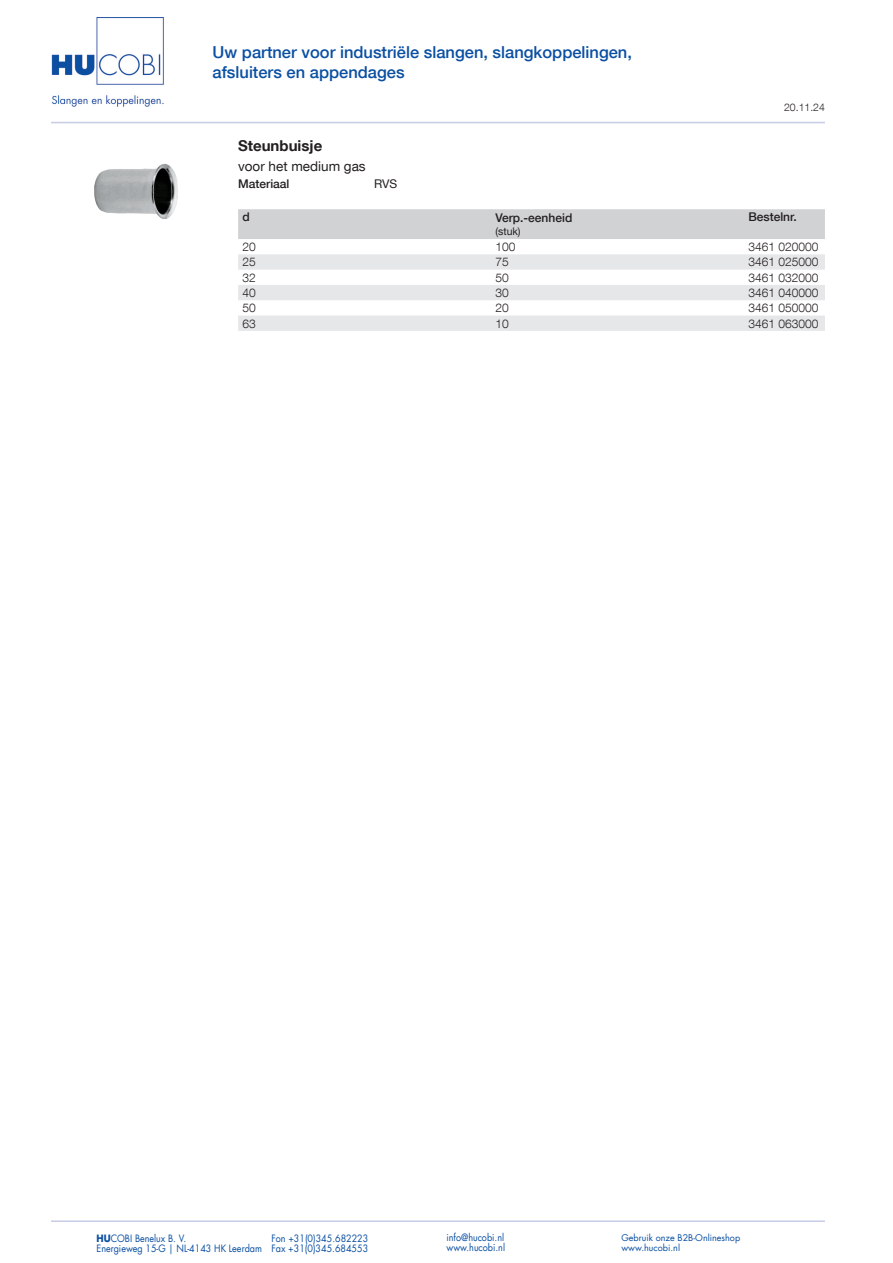
<style>
.page{position:relative;width:893px;height:1263px;background:#fff}
.page>*{position:absolute;margin:0;border:0;box-sizing:border-box;transform-origin:0 0}
.t1{font:500 16.5px/19.8px "Helvetica Neue LT Com";color:#0a4fa2}
.t2{font:700 15px "Helvetica Neue LT Com";color:#231f20}
.t3{font:13.5px "Helvetica Neue LT Com";color:#231f20}
.t4{font:300 12px "Helvetica Neue LT Com";color:#231f20}
.t5{font:500 12px "Helvetica Neue LT Com";color:#231f20}
.t6{font:12px "Helvetica Neue LT Com";color:#231f20}
.t7{font:300 10.5px "Helvetica Neue LT Com";color:#231f20}
.t8{font:10.5px "Helvetica Neue LT Com";color:#231f20}
.t9{font:9.9px "Futura LT";color:#0a4fa2;scale:.91 1}
.t10{font:9px "Futura LT";color:#0a4fa2}
.s1{font-weight:700}
</style>
<div class="page">
<hr style="left:51px;top:122px;width:774px;height:1px;background:#c7cbe6">
<hr style="left:51px;top:1220px;width:774px;height:2px;background:#c7cbe6">
<img style="left:51px;top:17px;width:113px;height:90px">
<div style="left:238px;top:209px;width:587px;height:30px;background:#d1d2d4"></div>
<svg style="left:238px;top:254px;width:587px;height:77px;fill:#e6e7e9"></svg>
<img style="left:94px;top:164px;width:84px;height:55px">
<h1 class="t1" style="left:213px;top:42px;width:421px">Uw partner voor industriële slangen, slangkoppelingen, afsluiters en appendages</h1>
<h2 class="t2" style="left:238px;top:136px;width:86px">Steunbuisje</h2>
<h3 class="t3" style="left:238px;top:158px;width:129px">voor het medium gas</h3>
<p class="t5" style="left:238px;top:177px;width:53px">Materiaal</p>
<p class="t6" style="left:374px;top:176px;width:25px">RVS</p>
<p class="t5" style="left:242px;top:210px;width:9px">d</p>
<p class="t5" style="left:495px;top:211px;width:78px">Verp.-eenheid</p>
<p class="t8" style="left:495px;top:224px;width:27px">(stuk)</p>
<p class="t7" style="left:784px;top:101px;width:42px">20.11.24</p>
<p class="t5" style="left:748px;top:210px;width:50px">Bestelnr.</p>
<p class="t4" style="left:242px;top:239px;width:15px">20</p>
<p class="t4" style="left:495px;top:239px;width:22px">100</p>
<p class="t4" style="left:748px;top:239px;width:72px">3461 020000</p>
<p class="t4" style="left:242px;top:255px;width:15px">25</p>
<p class="t4" style="left:495px;top:255px;width:15px">75</p>
<p class="t4" style="left:748px;top:255px;width:72px">3461 025000</p>
<p class="t4" style="left:242px;top:270px;width:15px">32</p>
<p class="t4" style="left:495px;top:270px;width:15px">50</p>
<p class="t4" style="left:748px;top:270px;width:72px">3461 032000</p>
<p class="t4" style="left:242px;top:285px;width:15px">40</p>
<p class="t4" style="left:495px;top:285px;width:15px">30</p>
<p class="t4" style="left:748px;top:285px;width:72px">3461 040000</p>
<p class="t4" style="left:242px;top:301px;width:15px">50</p>
<p class="t4" style="left:495px;top:301px;width:15px">20</p>
<p class="t4" style="left:748px;top:301px;width:72px">3461 050000</p>
<p class="t4" style="left:242px;top:316px;width:15px">63</p>
<p class="t4" style="left:495px;top:316px;width:15px">10</p>
<p class="t4" style="left:748px;top:316px;width:72px">3461 063000</p>
<p class="t9" style="left:97px;top:1232px;width:100px"><span class="s1">HU</span>COBI Benelux B. V.</p>
<p class="t9" style="left:271px;top:1232px;width:108px">Fon +31(0)345.682223</p>
<p class="t9" style="left:446px;top:1231px;width:65px">info@hucobi.nl</p>
<p class="t10" style="left:621px;top:1231px;width:120px">Gebruik onze B2B-Onlineshop</p>
<p class="t9" style="left:97px;top:1242px;width:300px">Energieweg 15-G | NL-4143 HK Leerdam Fax +31(0)345.684553</p>
<p class="t9" style="left:446px;top:1241px;width:66px">www.hucobi.nl</p>
<p class="t10" style="left:621px;top:1242px;width:60px">www.hucobi.nl</p>
</div>
